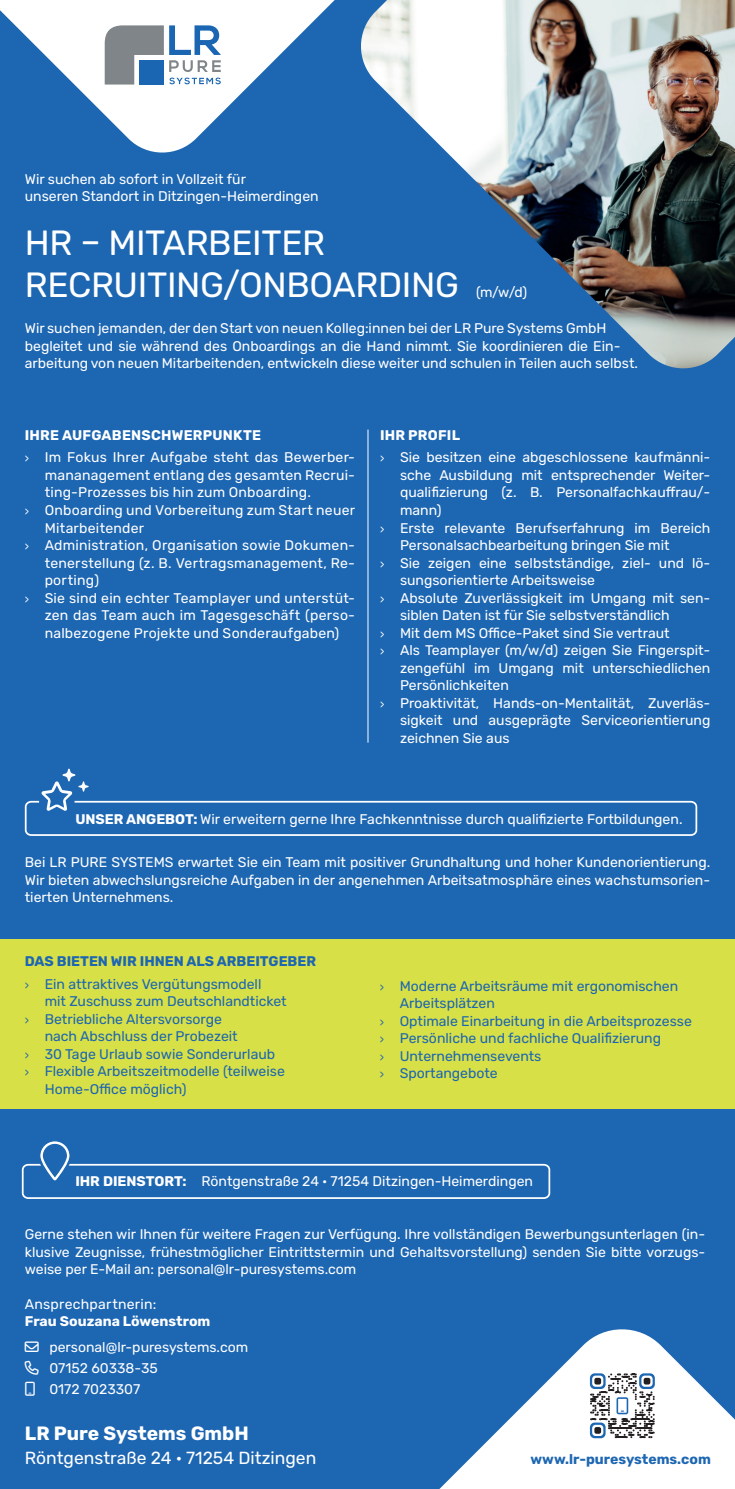
<style>
.page{position:relative;width:735px;height:1489px;background:#fff}
.page>*{position:absolute;margin:0;border:0;box-sizing:border-box;transform-origin:0 0}
.t1{font:35px/42px "Rubik";letter-spacing:-.01em;color:#fff}
.t2{font:700 19.25px "Rubik";color:#fff}
.t3{font:17.5px "Rubik";color:#fff}
.t4{font:14px/17.5px "Rubik";color:#fff}
.t5{font:14px "Rubik";color:#1d66b2}
.t6{font:700 14px/22.4px "Rubik";color:#1d66b2}
.t7{font:14px "Rubik";letter-spacing:.02em;color:#fff}
.s1{font-weight:700}
.s2{font-family:"Aaux Next";font-weight:500}
.s3{font-weight:400}
</style>
<div class="page">
<div style="left:0;top:0;width:734px;height:1488px;background:#1d66b2"></div>
<svg style="left:440px;top:1329px;width:294px;height:159px;fill:#fff"></svg>
<svg style="left:589px;top:1373px;width:65px;height:64px;background:#adb3bb"></svg>
<svg style="left:0;top:0;width:335px;height:153px"></svg>
<svg style="left:105px;top:25px;width:116px;height:60px"></svg>
<img style="left:361px;top:0;width:373px;height:369px">
<div style="left:0;top:939px;width:734px;height:170px;background:#d7e046"></div>
<div style="left:22px;top:1163px;width:528px;height:35px;border:2px solid #fff;border-radius:5px"></div>
<svg style="left:36px;top:1141px;width:38px;height:40px"></svg>
<svg style="left:41px;top:768px;width:48px;height:43px"></svg>
<div style="left:25px;top:800px;width:671px;height:35px;border:2px solid #fff;border-radius:5px"></div>
<hr style="left:367px;top:429px;width:1px;height:313px;background:#fff">
<p class="t4" style="left:25px;top:171px;width:295px">Wir suchen ab sofort in Vollzeit für<br>unseren Standort in Ditzingen-Heimerdingen</p>
<h1 class="t1" style="left:25px;top:223px;width:435px">HR – MITARBEITER<br>RECRUITING/ONBOARDING</h1>
<p class="t4" style="left:476px;top:284px;width:52px">(m/w/d)</p>
<p class="t4" style="left:25px;top:320px;width:614px">Wir suchen jemanden, der den Start von neuen Kolleg:innen bei der LR Pure Systems GmbH begleitet und sie während des Onboardings an die Hand nimmt. Sie koordinieren die Ein&shy;arbeitung von neuen Mitarbeitenden, entwickeln diese weiter und schulen in Teilen auch selbst.</p>
<p class="t4" style="left:25px;top:424px;width:331px;line-height:22.4px"><span class="s1">IHRE AUFGABENSCHWERPUNKTE<br></span><span class="s2">›</span> Im Fokus Ihrer Aufgabe steht das Bewerber-</p>
<p class="t4" style="left:45px;top:467px;width:312px">mananagement entlang des gesamten Recrui-</p>
<p class="t4" style="left:45px;top:484px;width:267px">ting-Prozesses bis hin zum Onboarding.</p>
<p class="t4" style="left:25px;top:502px;width:331px"><span class="s2">›</span> Onboarding und Vorbereitung zum Start neuer</p>
<p class="t4" style="left:45px;top:519px;width:101px">Mitarbeitender</p>
<p class="t4" style="left:25px;top:537px;width:331px"><span class="s2">›</span> Administration, Organisation sowie Dokumen-</p>
<p class="t4" style="left:45px;top:554px;width:312px">tenerstellung (z. B. Vertragsmanagement, Re-</p>
<p class="t7" style="left:45px;top:570px;width:56px">porting)</p>
<p class="t4" style="left:25px;top:589px;width:331px"><span class="s2">›</span> Sie sind ein echter Teamplayer und unterstüt-</p>
<p class="t4" style="left:45px;top:607px;width:312px">zen das Team auch im Tagesgeschäft (perso-</p>
<p class="t4" style="left:45px;top:624px;width:296px">nalbezogene Projekte und Sonderaufgaben)</p>
<p class="t4" style="left:380px;top:424px;width:331px;line-height:22.4px"><span class="s1">IHR PROFIL<br></span><span class="s2">›</span> Sie besitzen eine abgeschlossene kaufmänni-</p>
<p class="t4" style="left:400px;top:467px;width:312px">sche Ausbildung mit entsprechender Weiter-</p>
<p class="t4" style="left:400px;top:484px;width:312px">qualifizierung (z. B. Personalfachkauffrau/-</p>
<p class="t4" style="left:400px;top:502px;width:43px">mann)</p>
<p class="t4" style="left:380px;top:519px;width:331px"><span class="s2">›</span> Erste relevante Berufserfahrung im Bereich</p>
<p class="t4" style="left:400px;top:537px;width:271px">Personalsachbearbeitung bringen Sie mit</p>
<p class="t4" style="left:380px;top:554px;width:331px"><span class="s2">›</span> Sie zeigen eine selbstständige, ziel- und lö-</p>
<p class="t4" style="left:400px;top:572px;width:196px">sungsorientierte Arbeitsweise</p>
<p class="t4" style="left:380px;top:589px;width:331px"><span class="s2">›</span> Absolute Zuverlässigkeit im Umgang mit sen-</p>
<p class="t4" style="left:400px;top:607px;width:271px">siblen Daten ist für Sie selbstverständlich</p>
<p class="t4" style="left:380px;top:624px;width:291px"><span class="s2">›</span> Mit dem MS Office-Paket sind Sie vertraut</p>
<p class="t4" style="left:380px;top:642px;width:331px"><span class="s2">›</span> Als Teamplayer (m/w/d) zeigen Sie Fingerspit-</p>
<p class="t4" style="left:400px;top:659px;width:312px">zengefühl im Umgang mit unterschiedlichen</p>
<p class="t4" style="left:400px;top:677px;width:110px">Persönlichkeiten</p>
<p class="t4" style="left:380px;top:694px;width:331px"><span class="s2">›</span> Proaktivität, Hands-on-Mentalität, Zuverläs-</p>
<p class="t4" style="left:400px;top:712px;width:312px">sigkeit und ausgeprägte Serviceorientierung</p>
<p class="t4" style="left:400px;top:729px;width:111px">zeichnen Sie aus</p>
<p class="t4" style="left:75px;top:810px;width:608px"><span class="s1">UNSER ANGEBOT:</span> Wir erweitern gerne Ihre Fachkenntnisse durch qualifizierte Fortbildungen.</p>
<p class="t4" style="left:25px;top:854px;width:686px;text-align:justify">Bei LR PURE SYSTEMS erwartet Sie ein Team mit positiver Grundhaltung und hoher Kundenorientierung.<br>Wir bieten abwechslungsreiche Aufgaben in der angenehmen Arbeitsatmosphäre eines wachstumsorien&shy;tierten Unternehmens.</p>
<p class="t6" style="left:25px;top:950px;width:293px">DAS BIETEN WIR IHNEN ALS ARBEITGEBER <span class="s2">›</span> <span class="s3">Ein attraktives Vergütungsmodell</span></p>
<p class="t5" style="left:45px;top:990px;width:243px">mit Zuschuss zum Deutschlandticket</p>
<p class="t5" style="left:25px;top:1008px;width:198px"><span class="s2">›</span> Betriebliche Altersvorsorge</p>
<p class="t5" style="left:45px;top:1025px;width:194px">nach Abschluss der Probezeit</p>
<p class="t5" style="left:25px;top:1043px;width:252px"><span class="s2">›</span> 30 Tage Urlaub sowie Sonderurlaub</p>
<p class="t5" style="left:25px;top:1060px;width:261px"><span class="s2">›</span> Flexible Arbeitszeitmodelle (teilweise</p>
<p class="t5" style="left:45px;top:1078px;width:143px">Home-Office möglich)</p>
<p class="t5" style="left:379px;top:975px;width:300px"><span class="s2">›</span> Moderne Arbeitsräume mit ergonomischen</p>
<p class="t5" style="left:399px;top:993px;width:97px">Arbeitsplätzen</p>
<p class="t5" style="left:379px;top:1010px;width:313px"><span class="s2">›</span> Optimale Einarbeitung in die Arbeitsprozesse</p>
<p class="t5" style="left:379px;top:1028px;width:282px"><span class="s2">›</span> Persönliche und fachliche Qualifizierung</p>
<p class="t5" style="left:379px;top:1045px;width:163px"><span class="s2">›</span> Unternehmensevents</p>
<p class="t5" style="left:379px;top:1063px;width:119px"><span class="s2">›</span> Sportangebote</p>
<p class="t4" style="left:75px;top:1173px;width:459px"><span class="s1">IHR DIENSTORT:</span> Röntgenstraße 24 · 71254 Ditzingen-Heimerdingen</p>
<p class="t4" style="left:25px;top:1225px;width:681px;text-align:justify">Gerne stehen wir Ihnen für weitere Fragen zur Verfügung. Ihre vollständigen Bewerbungsunterlagen (in&shy;klusive Zeugnisse, frühestmöglicher Eintrittstermin und Gehaltsvorstellung) senden Sie bitte vorzugs&shy;weise per E-Mail an: personal@lr-puresystems.com</p>
<p class="t4" style="left:25px;top:1295px;width:133px">Ansprechpartnerin:</p>
<p class="t4" style="left:25px;top:1308px;width:225px;line-height:25.9px"><span class="s1">Frau Souzana Löwenstrom<br></span>✉ personal@lr-puresystems.com</p>
<p class="t4" style="left:49px;top:1358px;width:110px;line-height:21px">07152 60338-35<br>0172 7023307</p>
<h2 class="t2" style="left:25px;top:1421px;width:225px">LR Pure Systems GmbH</h2>
<p class="t3" style="left:25px;top:1445px;width:293px">Röntgenstraße 24 · 71254 Ditzingen</p>
<p class="t6" style="left:530px;top:1447px;width:182px">www.lr-puresystems.com</p>
</div>
